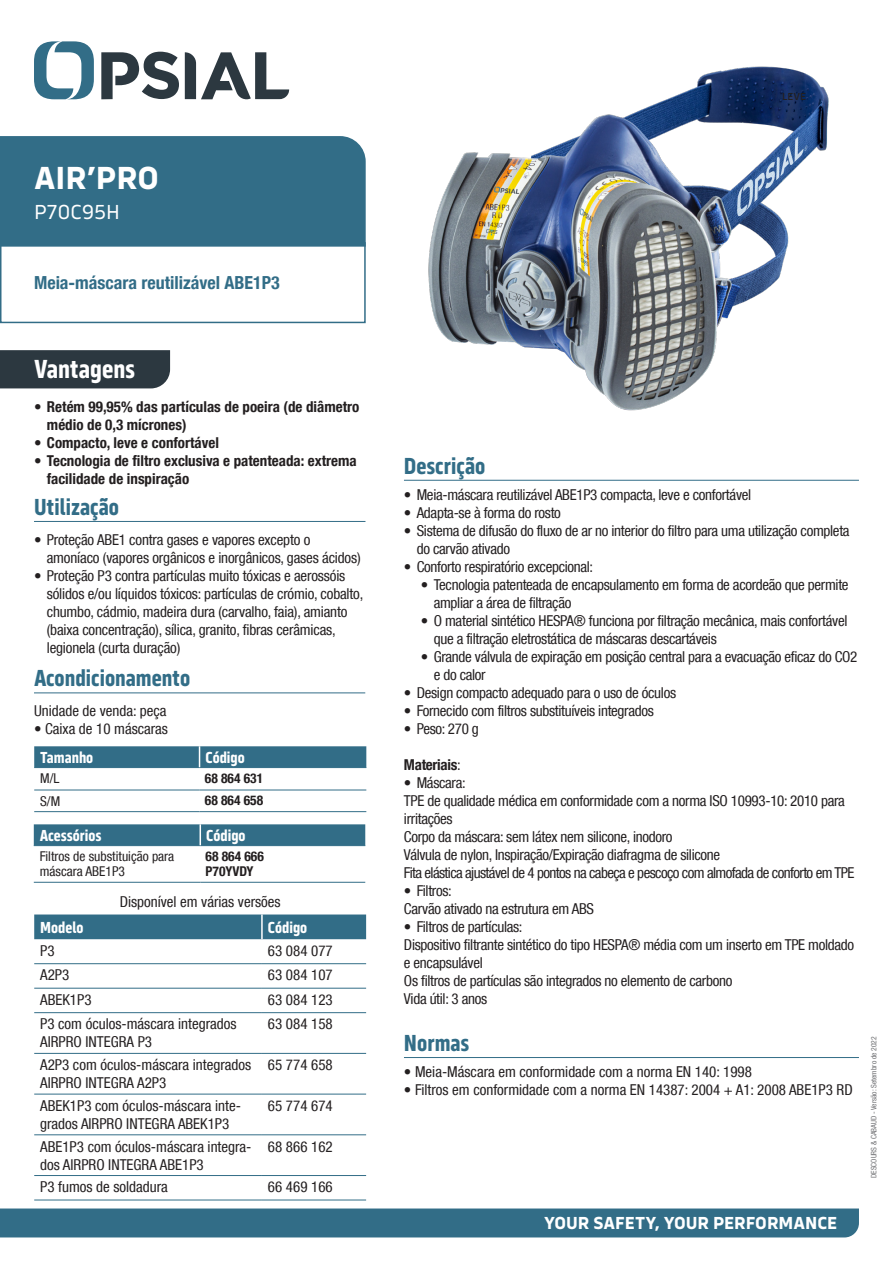
<style>
.page{position:relative;width:893px;height:1263px;background:#fff}
.page>*{position:absolute;margin:0;border:0;box-sizing:border-box;transform-origin:0 0}
.t1{font:700 33px "Serca";color:#fff}
.t2{font:700 27px "Serca Condensed";color:#fff}
.t3{font:700 24px "Serca Condensed";color:#326d87}
.t4{font:21px "Serca";letter-spacing:-.005em;color:#fff}
.t5{font:700 condensed 18px "Helvetica Neue LT Com";color:#326d87}
.t6{font:700 18px "Serca";color:#fff}
.t7{font:700 16.5px "Serca Condensed";color:#fff}
.t8{font:condensed 15px/18px "Helvetica Neue LT Com";letter-spacing:-.02em;color:#231f20}
.t9{font:condensed 15px/18px "Helvetica Neue LT Com";color:#231f20}
.t10{font:700 condensed 15px/18px "Helvetica Neue LT Com";color:#231f20}
.t11{font:700 condensed 15px "Helvetica Neue LT Com";letter-spacing:-.02em;color:#231f20}
.t12{font:condensed 13.5px/15px "Helvetica Neue LT Com";color:#231f20}
.t13{font:700 condensed 13.5px/15px "Helvetica Neue LT Com";color:#231f20}
.t14{font:500 10.5px "Serca";color:#231f20}
.t15{font:condensed 7.5px "Helvetica Neue LT Com";color:#6c6d70}
.s1{font-weight:400}
</style>
<div class="page">
<div style="left:0;top:1208px;width:859px;height:29px;background:#326d87"></div>
<svg style="left:34px;top:41px;width:60px;height:58px"></svg>
<svg style="left:185px;top:52px;width:104px;height:48px"></svg>
<svg style="left:101px;top:52px;width:78px;height:47px"></svg>
<img style="left:428px;top:66px;width:401px;height:345px">
<hr style="left:34px;top:692px;width:331px;height:1px;background:#326d87">
<hr style="left:404px;top:480px;width:455px;height:1px;background:#326d87">
<hr style="left:404px;top:1057px;width:455px;height:1px;background:#326d87">
<hr style="left:34px;top:521px;width:331px;height:1px;background:#326d87">
<div style="left:0;top:350px;width:170px;height:38px;background:#2c3840"></div>
<div style="left:0;top:242px;width:366px;height:81px;border:2px solid #326d87"></div>
<div style="left:0;top:136px;width:366px;height:111px;background:#326d87"></div>
<div style="left:34px;top:914px;width:332px;height:25px;background:#326d87"></div>
<hr style="left:261px;top:914px;width:2px;height:25px;background:#fff">
<hr style="left:34px;top:963px;width:228px;height:1px;background:#326d87">
<hr style="left:262px;top:963px;width:104px;height:1px;background:#326d87">
<hr style="left:34px;top:988px;width:228px;height:1px;background:#326d87">
<hr style="left:262px;top:988px;width:104px;height:1px;background:#326d87">
<hr style="left:34px;top:1012px;width:228px;height:1px;background:#326d87">
<hr style="left:262px;top:1012px;width:104px;height:1px;background:#326d87">
<hr style="left:34px;top:1053px;width:228px;height:1px;background:#326d87">
<hr style="left:262px;top:1053px;width:104px;height:1px;background:#326d87">
<hr style="left:34px;top:1094px;width:228px;height:1px;background:#326d87">
<hr style="left:262px;top:1094px;width:104px;height:1px;background:#326d87">
<hr style="left:34px;top:1134px;width:228px;height:1px;background:#326d87">
<hr style="left:262px;top:1134px;width:104px;height:1px;background:#326d87">
<hr style="left:34px;top:1175px;width:228px;height:1px;background:#326d87">
<hr style="left:262px;top:1175px;width:104px;height:1px;background:#326d87">
<hr style="left:34px;top:1199px;width:228px;height:1px;background:#326d87">
<hr style="left:262px;top:1199px;width:104px;height:1px;background:#326d87">
<hr style="left:34px;top:767px;width:166px;height:1px;background:#326d87">
<hr style="left:200px;top:767px;width:166px;height:1px;background:#326d87">
<hr style="left:34px;top:790px;width:166px;height:1px;background:#326d87">
<hr style="left:34px;top:811px;width:166px;height:1px;background:#326d87">
<div style="left:34px;top:746px;width:332px;height:21px;background:#326d87"></div>
<hr style="left:200px;top:790px;width:166px;height:1px;background:#326d87">
<hr style="left:200px;top:811px;width:166px;height:1px;background:#326d87">
<hr style="left:34px;top:882px;width:166px;height:1px;background:#326d87">
<svg style="left:34px;top:824px;width:331px;height:22px"></svg>
<hr style="left:200px;top:882px;width:165px;height:1px;background:#326d87">
<h1 class="t1" style="left:34px;top:158px;width:126px">AIR’PRO</h1>
<h3 class="t4" style="left:34px;top:200px;width:87px">P70C95H</h3>
<p class="t5" style="left:34px;top:272px;width:247px">Meia-máscara reutilizável ABE1P3</p>
<h2 class="t2" style="left:34px;top:353px;width:102px">Vantagens</h2>
<p class="t10" style="left:47px;top:398px;width:314px;text-indent:-13px">• Retém 99,95% das partículas de poeira (de diâmetro médio de 0,3 mícrones)</p>
<p class="t10" style="left:34px;top:434px;width:186px">• Compacto, leve e confortável</p>
<p class="t10" style="left:47px;top:452px;width:311px;text-indent:-13px">• Tecnologia de filtro exclusiva e patenteada: extrema facilidade de inspiração</p>
<h3 class="t3" style="left:34px;top:493px;width:87px">Utilização</h3>
<p class="t8" style="left:47px;top:531px;width:315px;text-indent:-13px">• Proteção ABE1 contra gases e vapores excepto o amoníaco (vapores orgânicos e inorgânicos, gases ácidos)</p>
<p class="t8" style="left:47px;top:567px;width:318px;text-indent:-13px">• Proteção P3 contra partículas muito tóxicas e aerossóis sólidos e/ou líquidos tóxicos: partículas de crómio, cobalto, chumbo, cádmio, madeira dura (carvalho, faia), amianto (baixa concentração), sílica, granito, fibras cerâmicas, legionela (curta duração)</p>
<h3 class="t3" style="left:34px;top:664px;width:158px">Acondicionamento</h3>
<p class="t9" style="left:34px;top:701px;width:134px">Unidade de venda: peça</p>
<p class="t9" style="left:34px;top:719px;width:136px">• Caixa de 10 máscaras</p>
<p class="t7" style="left:40px;top:748px;width:55px">Tamanho</p>
<p class="t7" style="left:206px;top:748px;width:41px">Código</p>
<p class="t12" style="left:40px;top:771px;width:21px">M/L</p>
<p class="t13" style="left:205px;top:770px;width:60px">68 864 631</p>
<p class="t12" style="left:40px;top:793px;width:22px">S/M</p>
<p class="t13" style="left:205px;top:793px;width:60px">68 864 658</p>
<p class="t7" style="left:40px;top:826px;width:63px">Acessórios</p>
<p class="t7" style="left:206px;top:826px;width:41px">Código</p>
<p class="t12" style="left:40px;top:849px;width:136px">Filtros de substituição para máscara ABE1P3</p>
<p class="t13" style="left:206px;top:848px;width:60px">68 864 666<br>P70YVDY</p>
<p class="t9" style="left:120px;top:892px;width:162px">Disponível em várias versões</p>
<p class="t7" style="left:40px;top:918px;width:45px">Modelo</p>
<p class="t7" style="left:268px;top:918px;width:41px">Código</p>
<p class="t8" style="left:40px;top:941px;width:16px">P3</p>
<p class="t8" style="left:268px;top:941px;width:66px">63 084 077</p>
<p class="t8" style="left:40px;top:966px;width:31px">A2P3</p>
<p class="t8" style="left:268px;top:966px;width:66px">63 084 107</p>
<p class="t9" style="left:40px;top:990px;width:53px">ABEK1P3</p>
<p class="t8" style="left:268px;top:990px;width:66px">63 084 123</p>
<p class="t9" style="left:40px;top:1015px;width:198px">P3 com óculos-máscara integrados<br>AIRPRO INTEGRA P3</p>
<p class="t8" style="left:268px;top:1015px;width:66px">63 084 158</p>
<p class="t9" style="left:40px;top:1055px;width:212px">A2P3 com óculos-máscara integrados<br>AIRPRO INTEGRA A2P3</p>
<p class="t8" style="left:268px;top:1055px;width:66px">65 774 658</p>
<p class="t9" style="left:40px;top:1096px;width:202px">ABEK1P3 com óculos-máscara inte&shy;grados AIRPRO INTEGRA ABEK1P3</p>
<p class="t8" style="left:268px;top:1096px;width:66px">65 774 674</p>
<p class="t9" style="left:40px;top:1137px;width:213px">ABE1P3 com óculos-máscara integra&shy;dos AIRPRO INTEGRA ABE1P3</p>
<p class="t8" style="left:268px;top:1137px;width:66px">68 866 162</p>
<p class="t9" style="left:40px;top:1178px;width:129px">P3 fumos de soldadura</p>
<p class="t8" style="left:268px;top:1178px;width:66px">66 469 166</p>
<p class="t14" style="left:782px;top:90px;width:26px">LEVE</p>
<h3 class="t3" style="left:404px;top:452px;width:83px">Descrição</h3>
<p class="t8" style="left:404px;top:485px;width:349px">• Meia-máscara reutilizável ABE1P3 compacta, leve e confortável</p>
<p class="t8" style="left:404px;top:503px;width:158px">• Adapta-se à forma do rosto</p>
<p class="t8" style="left:417px;top:521px;width:434px;text-indent:-13px">• Sistema de difusão do fluxo de ar no interior do filtro para uma utilização completa do carvão ativado</p>
<p class="t8" style="left:404px;top:557px;width:191px">• Conforto respiratório excepcional:</p>
<p class="t8" style="left:434px;top:575px;width:416px;text-indent:-13px">• Tecnologia patenteada de encapsulamento em forma de acordeão que permite ampliar a área de filtração</p>
<p class="t8" style="left:434px;top:611px;width:415px;text-indent:-13px">• O material sintético HESPA® funciona por filtração mecânica, mais confortável que a filtração eletrostática de máscaras descartáveis</p>
<p class="t8" style="left:434px;top:647px;width:425px;text-indent:-13px">• Grande válvula de expiração em posição central para a evacuação eficaz do CO2 e do calor</p>
<p class="t8" style="left:404px;top:683px;width:274px">• Design compacto adequado para o uso de óculos</p>
<p class="t8" style="left:404px;top:701px;width:251px">• Fornecido com filtros substituíveis integrados</p>
<p class="t8" style="left:404px;top:719px;width:76px">• Peso: 270 g</p>
<p class="t11" style="left:404px;top:755px;width:58px">Materiais<span class="s1">:</span></p>
<p class="t8" style="left:404px;top:773px;width:452px">• Máscara:<br>TPE de qualidade médica em conformidade com a norma ISO 10993-10: 2010 para irritações<br>Corpo da máscara: sem látex nem silicone, inodoro<br>Válvula de nylon, Inspiração/Expiração diafragma de silicone<br>Fita elástica ajustável de 4 pontos na cabeça e pescoço com almofada de conforto em TPE</p>
<p class="t8" style="left:404px;top:881px;width:192px">• Filtros:<br>Carvão ativado na estrutura em ABS</p>
<p class="t8" style="left:404px;top:917px;width:452px">• Filtros de partículas:<br>Dispositivo filtrante sintético do tipo HESPA® média com um inserto em TPE moldado e encapsulável<br>Os filtros de partículas são integrados no elemento de carbono<br>Vida útil: 3 anos</p>
<h3 class="t3" style="left:404px;top:1029px;width:67px">Normas</h3>
<p class="t9" style="left:404px;top:1062px;width:349px">• Meia-Máscara em conformidade com a norma EN 140: 1998</p>
<p class="t9" style="left:404px;top:1080px;width:450px">• Filtros em conformidade com a norma EN 14387: 2004 + A1: 2008 ABE1P3 RD</p>
<p class="t15" style="left:869px;top:1178px;width:143px;rotate:-90deg">DESCOURS &amp; CABAUD - Versão: Setembro de 2022</p>
<p class="t6" style="left:544px;top:1212px;width:295px">YOUR SAFETY, YOUR PERFORMANCE</p>
</div>
